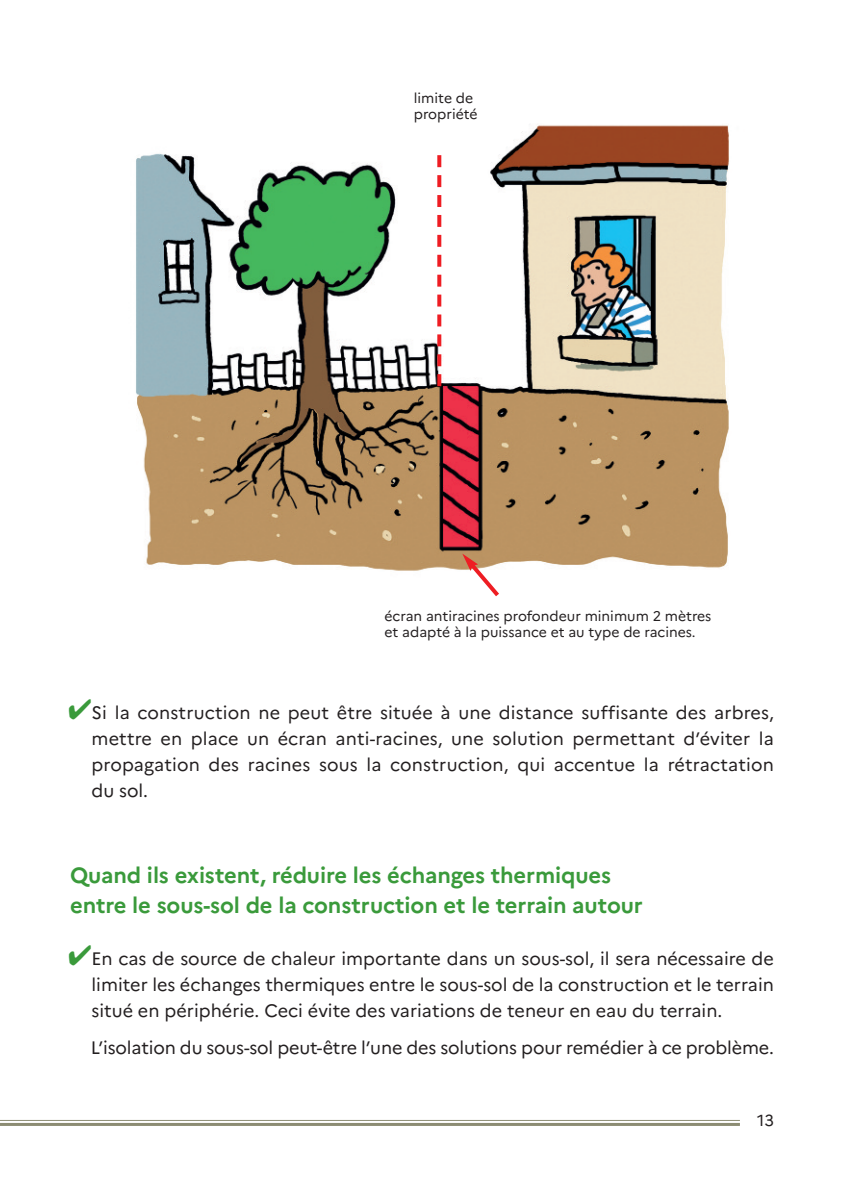
<style>
.page{position:relative;width:842px;height:1191px;background:#fff}
.page>*{position:absolute;margin:0;border:0;box-sizing:border-box;transform-origin:0 0}
.t1{font:700 22px/30px "Marianne";letter-spacing:-.005em;color:#3a9a3b}
.t2{font:18px/26px "Marianne";letter-spacing:-.005em;color:#231f20;text-align:justify}
.t3{font:16px "Marianne";color:#231f20}
.t4{font:14px/16px "Marianne";color:#231f20}
.s1{color:#3a9a3b}
</style>
<div class="page">
<hr style="left:0;top:1120px;width:740px;height:1px;background:#8c8c73">
<hr style="left:0;top:1123px;width:740px;height:3px;background:#8c8c73">
<img style="left:136px;top:125px;width:593px;height:446px">
<svg style="left:437px;top:167px;width:4px;height:207px"></svg>
<svg style="left:437px;top:155px;width:4px;height:12px"></svg>
<svg style="left:437px;top:374px;width:4px;height:12px"></svg>
<svg style="left:462px;top:553px;width:41px;height:44px"></svg>
<p class="t4" style="left:414px;top:92px;width:65px">limite de propriété</p>
<p class="t4" style="left:384px;top:609px;width:328px">écran antiracines profondeur minimum 2 mètres et adapté à la puissance et au type de racines.</p>
<p class="t2" style="left:92px;top:702px;width:684px;text-indent:-23px"><span class="s1">✔</span>Si la construction ne peut être située à une distance suffisante des arbres, mettre en place un écran anti-racines, une solution permettant d’éviter la propagation des racines sous la construction, qui accentue la rétractation du sol.</p>
<p class="t1" style="left:70px;top:862px;width:574px">Quand ils existent, réduire les échanges thermiques entre le sous-sol de la construction et le terrain autour</p>
<p class="t2" style="left:92px;top:947px;width:684px;text-indent:-23px"><span class="s1">✔</span>En cas de source de chaleur importante dans un sous-sol, il sera nécessaire de limiter les échanges thermiques entre le sous-sol de la construction et le terrain situé en périphérie. Ceci évite des variations de teneur en eau du terrain.</p>
<p class="t2" style="left:91px;top:1036px;width:685px">L’isolation du sous-sol peut-être l’une des solutions pour remédier à ce problème.</p>
<p class="t3" style="left:757px;top:1113px;width:18px">13</p>
</div>
